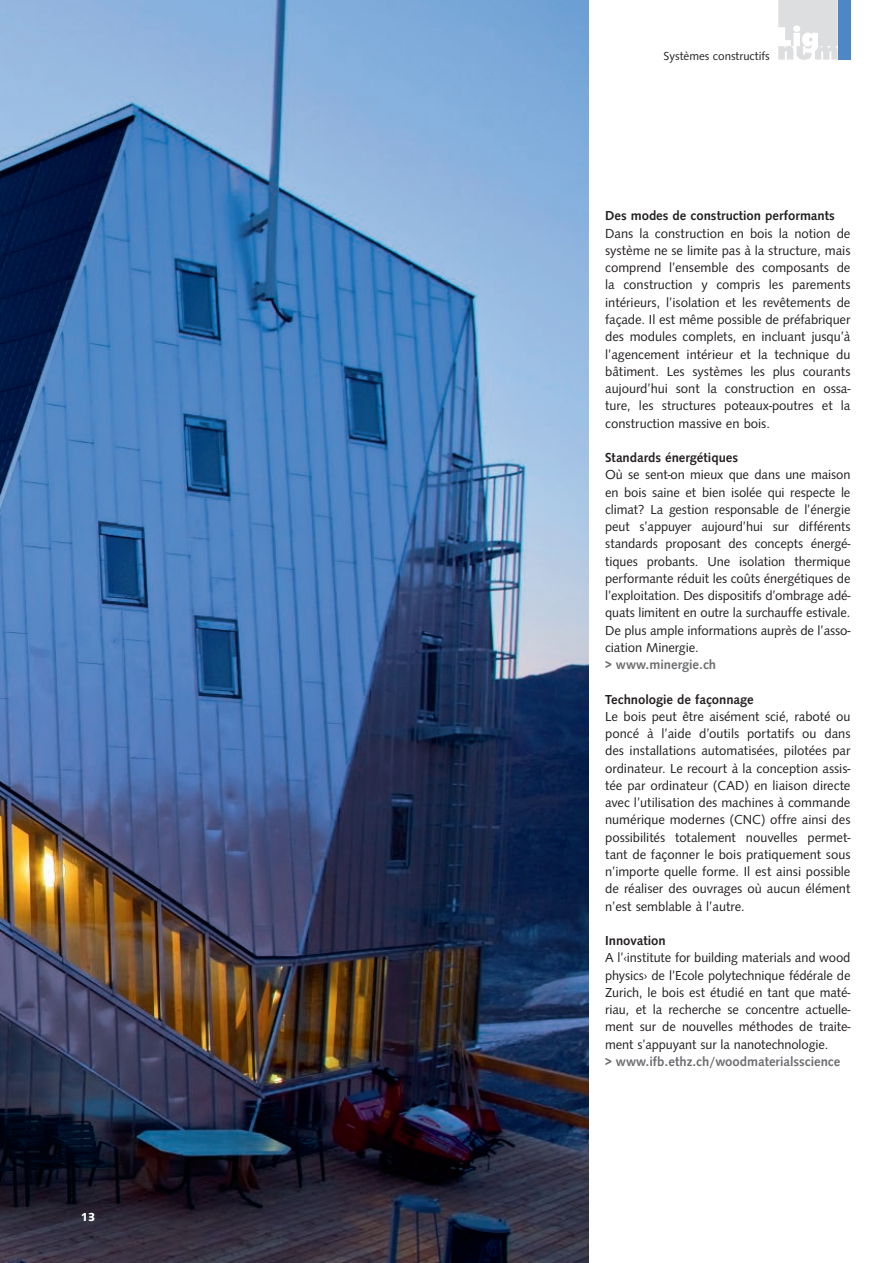
<style>
.page{position:relative;width:893px;height:1263px;background:#fff}
.page>*{position:absolute;margin:0;border:0;box-sizing:border-box;transform-origin:0 0}
.t1{font:13.5px/17.2px "Syntax";letter-spacing:-.005em;color:#231f20;text-align:justify}
.t2{font:500 13.5px "Syntax";color:#231f20}
.t3{font:500 13.5px "Syntax";color:#6c6d70}
.t4{font:12px "Syntax";color:#231f20}
.t5{font:700 12px "Syntax";color:#fff}
.s1{font-weight:500}
.s2{font-size:12.75px}
</style>
<div class="page">
<img style="left:0;top:0;width:588px;height:1263px">
<div style="left:838px;top:0;width:12px;height:60px;background:#4d87c6"></div>
<svg style="left:778px;top:0;width:60px;height:60px"></svg>
<p class="t5" style="left:81px;top:1210px;width:16px">13</p>
<p class="t4" style="left:664px;top:49px;width:108px">Systèmes constructifs</p>
<p class="t2" style="left:605px;top:208px;width:231px">Des modes de construction performants</p>
<p class="t1" style="left:605px;top:225px;width:247px">Dans la construction en bois la notion de système ne se limite pas à la structure, mais comprend l’ensemble des composants de la construction y compris les parements intérieurs, l’isolation et les revêtements de façade. Il est même possible de préfabriquer des modules complets, en incluant jusqu’à l’agencement intérieur et la technique du bâtiment. Les systèmes les plus courants aujourd’hui sont la construction en ossa&shy;ture, les structures poteaux-poutres et la construction massive en bois.</p>
<p class="t2" style="left:605px;top:450px;width:134px">Standards énergétiques</p>
<p class="t1" style="left:605px;top:466px;width:247px">Où se sent-on mieux que dans une maison en bois saine et bien isolée qui respecte le climat? La gestion responsable de l’énergie peut s’appuyer aujourd’hui sur différents standards proposant des concepts énergé&shy;tiques probants. Une isolation thermique performante réduit les coûts énergétiques de l’exploitation. Des dispositifs d’ombrage adé&shy;quats limitent en outre la surchauffe estivale.<br>De plus ample informations auprès de l’asso&shy;ciation Minergie.</p>
<p class="t3" style="left:605px;top:657px;width:112px">&gt; www.minergie.ch</p>
<p class="t2" style="left:605px;top:691px;width:150px">Technologie de façonnage</p>
<p class="t1" style="left:605px;top:708px;width:247px">Le bois peut être aisément scié, raboté ou poncé à l’aide d’outils portatifs ou dans des installations automatisées, pilotées par ordinateur. Le recourt à la conception assis&shy;tée par ordinateur (CAD) en liaison directe avec l’utilisation des machines à commande numérique modernes (CNC) offre ainsi des possibilités totalement nouvelles permet&shy;tant de façonner le bois pratiquement sous n’importe quelle forme. Il est ainsi possible de réaliser des ouvrages où aucun élément n’est semblable à l’autre.</p>
<p class="t1" style="left:605px;top:932px;width:247px;text-align:left"><span class="s1">Innovation<br></span>A l’<span class="s2">‹</span>institute for building materials and wood physics› de l’Ecole polytechnique fédérale de Zurich, le bois est étudié en tant que maté&shy;riau, et la recherche se concentre actuelle&shy;ment sur de nouvelles méthodes de traite&shy;ment s’appuyant sur la nanotechnologie.</p>
<p class="t3" style="left:605px;top:1053px;width:237px">&gt; www.ifb.ethz.ch/woodmaterialsscience</p>
</div>
